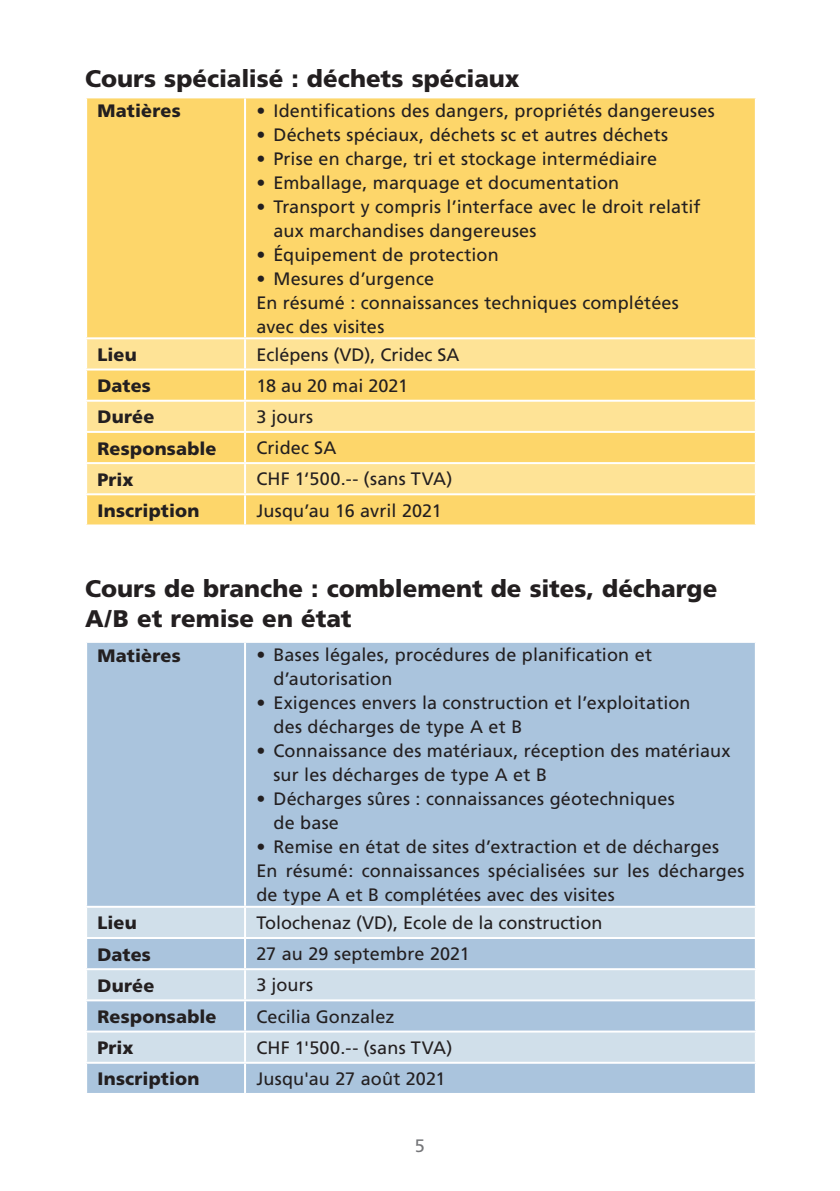
<style>
.page{position:relative;width:840px;height:1191px;background:#fff}
.page>*{position:absolute;margin:0;border:0;box-sizing:border-box;transform-origin:0 0}
.t1{font:900 24px/30px "Frutiger";color:#231f20}
.t2{font:18px/24px "Frutiger";letter-spacing:.005em;color:#231f20}
.t3{font:900 18px "Frutiger";letter-spacing:.01em;color:#231f20}
.t4{font:18px "Frutiger";color:#757679}
</style>
<div class="page">
<div style="left:87px;top:98px;width:667px;height:426px;background:#fdd66a"></div>
<svg style="left:87px;top:339px;width:667px;height:154px;background:#fdde85"></svg>
<hr style="left:244px;top:98px;width:2px;height:239px;background:#fff">
<hr style="left:85px;top:337px;width:160px;height:2px;background:#fff">
<hr style="left:245px;top:337px;width:511px;height:2px;background:#fff">
<hr style="left:244px;top:339px;width:2px;height:29px;background:#fff">
<hr style="left:85px;top:368px;width:160px;height:2px;background:#fff">
<hr style="left:245px;top:368px;width:511px;height:2px;background:#fff">
<hr style="left:244px;top:370px;width:2px;height:30px;background:#fff">
<hr style="left:244px;top:402px;width:2px;height:29px;background:#fff">
<hr style="left:244px;top:464px;width:2px;height:29px;background:#fff">
<hr style="left:244px;top:495px;width:2px;height:29px;background:#fff">
<hr style="left:85px;top:400px;width:160px;height:2px;background:#fff">
<hr style="left:245px;top:400px;width:511px;height:2px;background:#fff">
<hr style="left:85px;top:431px;width:159px;height:2px;background:#fff">
<hr style="left:85px;top:462px;width:159px;height:2px;background:#fff">
<hr style="left:85px;top:493px;width:160px;height:2px;background:#fff">
<hr style="left:245px;top:493px;width:511px;height:2px;background:#fff">
<hr style="left:244px;top:431px;width:512px;height:2px;background:#fff">
<hr style="left:244px;top:433px;width:2px;height:29px;background:#fff">
<hr style="left:244px;top:462px;width:512px;height:2px;background:#fff">
<div style="left:87px;top:643px;width:667px;height:450px;background:#aac4dd"></div>
<svg style="left:87px;top:907px;width:667px;height:92px;background:#c4d6e5"></svg>
<div style="left:87px;top:1032px;width:667px;height:29px;background:#d0dfea"></div>
<hr style="left:244px;top:643px;width:2px;height:262px;background:#fff">
<hr style="left:85px;top:905px;width:160px;height:2px;background:#fff">
<hr style="left:245px;top:905px;width:511px;height:2px;background:#fff">
<hr style="left:244px;top:907px;width:2px;height:30px;background:#fff">
<hr style="left:85px;top:937px;width:160px;height:2px;background:#fff">
<hr style="left:245px;top:937px;width:511px;height:2px;background:#fff">
<hr style="left:244px;top:939px;width:2px;height:29px;background:#fff">
<hr style="left:244px;top:970px;width:2px;height:29px;background:#fff">
<hr style="left:244px;top:1032px;width:2px;height:29px;background:#fff">
<hr style="left:244px;top:1063px;width:2px;height:30px;background:#fff">
<hr style="left:85px;top:968px;width:160px;height:2px;background:#fff">
<hr style="left:245px;top:968px;width:511px;height:2px;background:#fff">
<hr style="left:85px;top:999px;width:159px;height:2px;background:#fff">
<hr style="left:85px;top:1030px;width:159px;height:2px;background:#fff">
<hr style="left:85px;top:1061px;width:160px;height:2px;background:#fff">
<hr style="left:245px;top:1061px;width:511px;height:2px;background:#fff">
<hr style="left:244px;top:999px;width:512px;height:2px;background:#fff">
<hr style="left:244px;top:1001px;width:2px;height:29px;background:#fff">
<hr style="left:244px;top:1030px;width:512px;height:2px;background:#fff">
<h1 class="t1" style="left:85px;top:64px;width:435px">Cours spécialisé : déchets spéciaux</h1>
<p class="t3" style="left:97px;top:100px;width:85px">Matières</p>
<p class="t2" style="left:256px;top:98px;width:459px">• Identifications des dangers, propriétés dangereuses</p>
<p class="t2" style="left:256px;top:122px;width:413px">• Déchets spéciaux, déchets sc et autres déchets</p>
<p class="t2" style="left:256px;top:146px;width:402px">• Prise en charge, tri et stockage intermédiaire</p>
<p class="t2" style="left:256px;top:170px;width:364px">• Emballage, marquage et documentation</p>
<p class="t2" style="left:273px;top:194px;width:428px;text-indent:-17px">• Transport y compris l’interface avec le droit relatif aux marchandises dangereuses</p>
<p class="t2" style="left:256px;top:242px;width:244px">• Équipement de protection</p>
<p class="t2" style="left:256px;top:266px;width:424px">• Mesures d’urgence<br>En résumé : connaissances techniques complétées avec des visites</p>
<p class="t3" style="left:97px;top:344px;width:41px">Lieu</p>
<p class="t2" style="left:256px;top:342px;width:205px">Eclépens (VD), Cridec SA</p>
<p class="t3" style="left:97px;top:375px;width:55px">Dates</p>
<p class="t2" style="left:256px;top:374px;width:153px">18 au 20 mai 2021</p>
<p class="t3" style="left:97px;top:406px;width:58px">Durée</p>
<p class="t2" style="left:256px;top:405px;width:58px">3 jours</p>
<p class="t3" style="left:97px;top:437px;width:121px">Responsable</p>
<p class="t2" style="left:256px;top:436px;width:81px">Cridec SA</p>
<p class="t3" style="left:97px;top:468px;width:38px">Prix</p>
<p class="t2" style="left:256px;top:467px;width:197px">CHF 1‘500.-- (sans TVA)</p>
<p class="t3" style="left:97px;top:500px;width:103px">Inscription</p>
<p class="t2" style="left:256px;top:498px;width:187px">Jusqu’au 16 avril 2021</p>
<h1 class="t1" style="left:85px;top:574px;width:633px">Cours de branche : comblement de sites, décharge<br>A/B et remise en état</h1>
<p class="t3" style="left:97px;top:644px;width:85px">Matières</p>
<p class="t2" style="left:273px;top:643px;width:380px;text-indent:-17px">• Bases légales, procédures de planification et d’autorisation</p>
<p class="t2" style="left:273px;top:691px;width:418px;text-indent:-17px">• Exigences envers la construction et l’exploitation des décharges de type A et B</p>
<p class="t2" style="left:273px;top:739px;width:458px;text-indent:-17px">• Connaissance des matériaux, réception des matériaux sur les décharges de type A et B</p>
<p class="t2" style="left:273px;top:787px;width:402px;text-indent:-17px">• Décharges sûres : connaissances géotechniques de base</p>
<p class="t2" style="left:256px;top:835px;width:489px">• Remise en état de sites d’extraction et de décharges<br>En résumé: connaissances spécialisées sur les décharges de type A et B complétées avec des visites</p>
<p class="t3" style="left:97px;top:912px;width:41px">Lieu</p>
<p class="t2" style="left:256px;top:911px;width:347px">Tolochenaz (VD), Ecole de la construction</p>
<p class="t3" style="left:97px;top:943px;width:55px">Dates</p>
<p class="t2" style="left:256px;top:942px;width:215px">27 au 29 septembre 2021</p>
<p class="t3" style="left:97px;top:974px;width:58px">Durée</p>
<p class="t2" style="left:256px;top:973px;width:58px">3 jours</p>
<p class="t3" style="left:97px;top:1005px;width:121px">Responsable</p>
<p class="t2" style="left:256px;top:1004px;width:139px">Cecilia Gonzalez</p>
<p class="t3" style="left:97px;top:1037px;width:38px">Prix</p>
<p class="t2" style="left:256px;top:1035px;width:197px">CHF 1'500.-- (sans TVA)</p>
<p class="t3" style="left:97px;top:1068px;width:103px">Inscription</p>
<p class="t2" style="left:256px;top:1066px;width:190px">Jusqu'au 27 août 2021</p>
<p class="t4" style="left:415px;top:1135px;width:12px">5</p>
</div>
